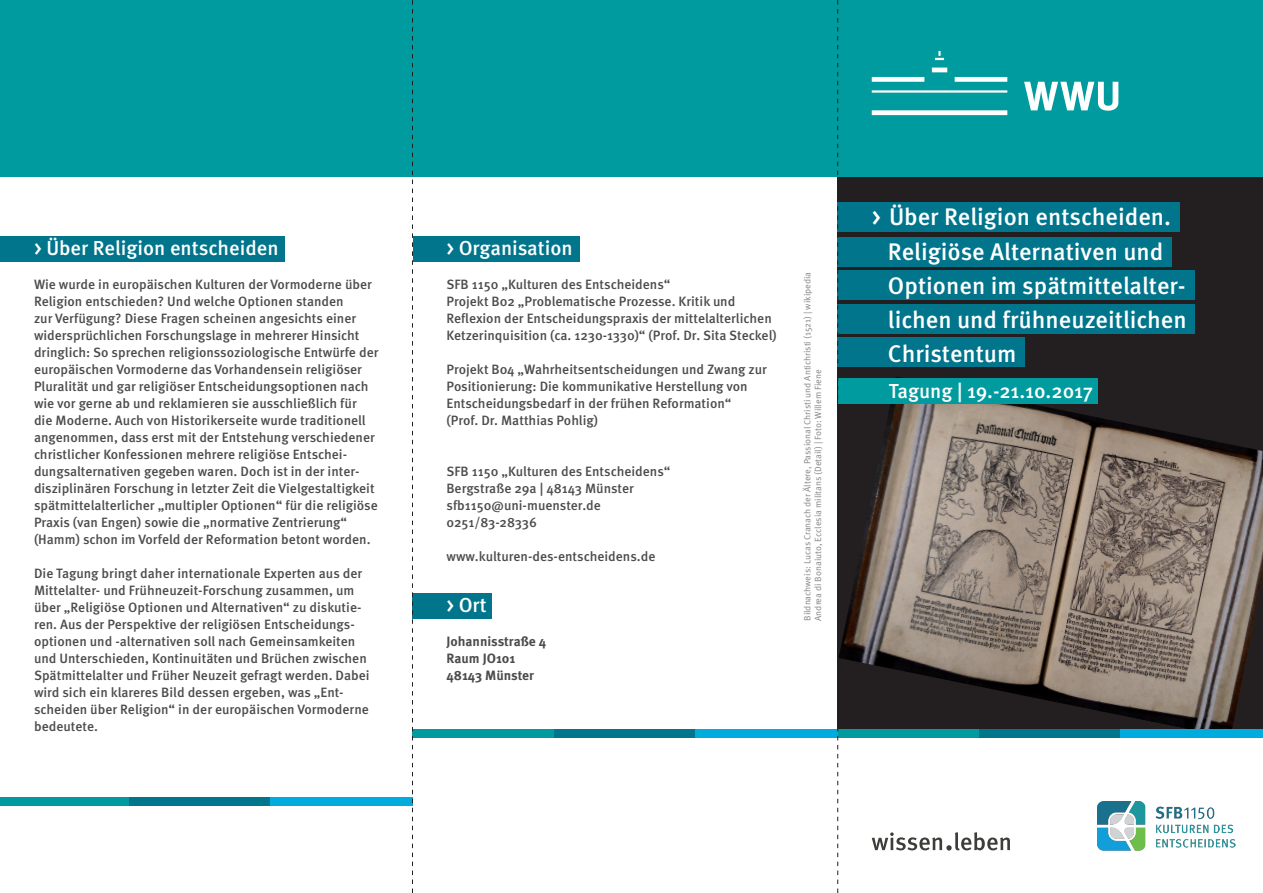
<style>
.page{position:relative;width:1263px;height:893px;background:#fff}
.page>*{position:absolute;margin:0;border:0;box-sizing:border-box;transform-origin:0 0}
.t1{font:500 24px/34.2px "Meta OT";color:#fff}
.t2{font:500 20.25px "Meta OT";color:#fff}
.t3{font:500 13.5px/17px "Meta OT";color:#4b4c4d}
.t4{font:700 13.5px/17px "Meta OT";color:#4b4c4d}
.t5{font:9px/10.8px "Meta OT";color:#808285}
</style>
<div class="page">
<div style="left:838px;top:176px;width:425px;height:560px;background:#231f20"></div>
<img style="left:838px;top:376px;width:425px;height:353px">
<div style="left:838px;top:270px;width:357px;height:30px;background:#00758c"></div>
<div style="left:838px;top:237px;width:334px;height:30px;background:#00758c"></div>
<div style="left:0;top:0;width:1263px;height:176px;background:#009b9e"></div>
<div style="left:0;top:797px;width:129px;height:9px;background:#009b9e"></div>
<div style="left:129px;top:797px;width:141px;height:9px;background:#00758c"></div>
<div style="left:270px;top:797px;width:142px;height:9px;background:#00acdd"></div>
<div style="left:412px;top:729px;width:142px;height:9px;background:#009b9e"></div>
<div style="left:554px;top:729px;width:142px;height:9px;background:#00758c"></div>
<div style="left:696px;top:729px;width:142px;height:9px;background:#00acdd"></div>
<div style="left:838px;top:729px;width:141px;height:9px;background:#009b9e"></div>
<div style="left:979px;top:729px;width:142px;height:9px;background:#00758c"></div>
<div style="left:1121px;top:729px;width:142px;height:9px;background:#00acdd"></div>
<div style="left:838px;top:379px;width:259px;height:25px;background:#009b9e"></div>
<div style="left:838px;top:202px;width:342px;height:30px;background:#00758c"></div>
<svg style="left:872px;top:51px;width:246px;height:64px"></svg>
<div style="left:838px;top:304px;width:357px;height:29px;background:#00758c"></div>
<div style="left:838px;top:337px;width:187px;height:30px;background:#00758c"></div>
<div style="left:412px;top:236px;width:167px;height:25px;background:#00758c"></div>
<div style="left:412px;top:593px;width:80px;height:25px;background:#00758c"></div>
<div style="left:0;top:236px;width:285px;height:25px;background:#00758c"></div>
<img style="left:1098px;top:802px;width:137px;height:48px">
<svg style="left:872px;top:832px;width:138px;height:19px"></svg>
<svg style="left:412px;top:0;width:1px;height:893px"></svg>
<svg style="left:837px;top:0;width:1px;height:893px"></svg>
<h2 class="t2" style="left:34px;top:236px;width:246px">&gt; Über Religion entscheiden</h2>
<p class="t3" style="left:34px;top:276px;width:346px">Wie wurde in europäischen Kulturen der Vormoderne über Religion entschieden? Und welche Optionen standen<br>zur Verfügung? Diese Fragen scheinen angesichts einer widersprüchlichen Forschungslage in mehrerer Hinsicht dringlich: So sprechen religionssoziologische Entwürfe der europäischen Vormoderne das Vorhandensein religiöser Pluralität und gar religiöser Entscheidungsoptionen nach wie vor gerne ab und reklamieren sie ausschließlich für die Moderne. Auch von Historikerseite wurde traditionell angenommen, dass erst mit der Entstehung verschiedener christlicher Konfessionen mehrere religiöse Entschei&shy;dungsalternativen gegeben waren. Doch ist in der inter&shy;disziplinären Forschung in letzter Zeit die Vielgestaltigkeit spätmittelalterlicher „multipler Optionen“ für die religiöse Praxis (van Engen) sowie die „normative Zentrierung“ (Hamm) schon im Vorfeld der Reformation betont worden.</p>
<p class="t3" style="left:34px;top:565px;width:337px">Die Tagung bringt daher internationale Experten aus der Mittelalter- und Frühneuzeit-Forschung zusammen, um über „Religiöse Optionen und Alternativen“ zu diskutie&shy;ren. Aus der Perspektive der religiösen Entscheidungs&shy;optionen und -alternativen soll nach Gemeinsamkeiten und Unterschieden, Kontinuitäten und Brüchen zwischen Spätmittelalter und Früher Neuzeit gefragt werden. Dabei wird sich ein klareres Bild dessen ergeben, was „Ent&shy;scheiden über Religion“ in der europäischen Vormoderne bedeutete.</p>
<h2 class="t2" style="left:446px;top:236px;width:128px">&gt; Organisation</h2>
<p class="t3" style="left:446px;top:276px;width:332px">SFB 1150 „Kulturen des Entscheidens“<br>Projekt B02 „Problematische Prozesse. Kritik und Reflexion der Entscheidungspraxis der mittelalterlichen Ketzerinquisition (ca. 1230-1330)“ (Prof. Dr. Sita Steckel)</p>
<p class="t3" style="left:446px;top:361px;width:322px">Projekt B04 „Wahrheitsentscheidungen und Zwang zur Positionierung: Die kommunikative Herstellung von Entscheidungsbedarf in der frühen Reformation“<br>(Prof. Dr. Matthias Pohlig)</p>
<p class="t3" style="left:446px;top:463px;width:225px">SFB 1150 „Kulturen des Entscheidens“<br>Bergstraße 29a | 48143 Münster sfb1150@uni-muenster.de<br>0251/83-28336</p>
<p class="t3" style="left:446px;top:548px;width:210px">www.kulturen-des-entscheidens.de</p>
<h2 class="t2" style="left:446px;top:593px;width:42px">&gt; Ort</h2>
<p class="t4" style="left:446px;top:633px;width:101px">Johannisstraße 4<br>Raum JO101<br>48143 Münster</p>
<p class="t5" style="left:802px;top:621px;width:350px;rotate:-90deg">Bildnachweis: Lucas Cranach der Ältere, Passional Christi und Antichristi (1521) | wikipedia<br>Andrea di Bonaiuto, Ecclesia militans (Detail) | Foto: Willem Fiene</p>
<h1 class="t1" style="left:888px;top:200px;width:300px;text-indent:-16px">&gt; Über Religion entscheiden.<br>Religiöse Alternativen und<br>Optionen im spätmittelalter&shy;lichen und frühneuzeitlichen<br>Christentum</h1>
<h2 class="t2" style="left:889px;top:379px;width:206px">Tagung | 19.-21.10.2017</h2>
</div>
